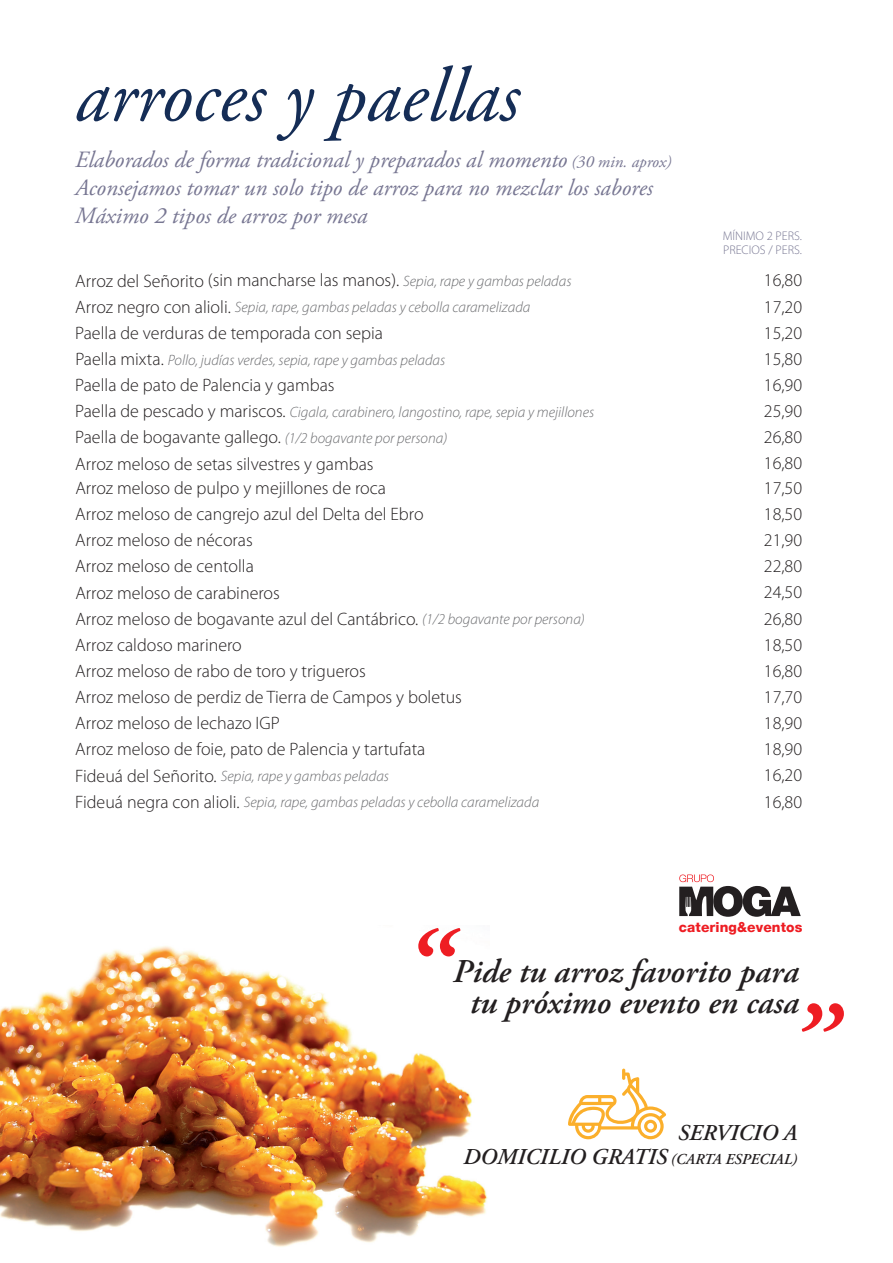
<style>
.page{position:relative;width:893px;height:1263px;background:#fff}
.page>*{position:absolute;margin:0;border:0;box-sizing:border-box;transform-origin:0 0}
.t1{font:italic 600 114.9px "Adobe Garamond Pro";color:#ee1d23}
.t2{font:italic 76.95px "Adobe Garamond Pro";color:#152d56}
.t3{font:italic 600 33.15px/31.5px "Adobe Garamond Pro";color:#231f20;text-align:center}
.t4{font:italic 23.25px/27.8px "Adobe Garamond Pro";color:#777692}
.t5{font:italic 600 22.65px/24px "Adobe Garamond Pro";color:#231f20;text-align:right}
.t6{font:300 18px "Myriad Pro";color:#231f20}
.t7{font:italic 300 15px "Myriad Pro";color:#6c6d70}
.t8{font:800 13.8px "Helvetica Neue LT";letter-spacing:.01em;color:#ee1d23}
.t9{font:300 12.6px/14.4px "Myriad Pro";color:#777692}
.s1{font-size:16.8px}
.s2{font-style:italic;font-size:15px;color:#6c6d70}
.s3{font-style:normal;font-size:18px;color:#231f20}
.s4{font-size:15.15px}
</style>
<div class="page">
<img style="left:0;top:946px;width:488px;height:301px">
<svg style="left:679px;top:874px;width:122px;height:43px"></svg>
<svg style="left:568px;top:1068px;width:98px;height:71px"></svg>
<h2 class="t2" style="left:75px;top:50px;width:446px">arroces y paellas</h2>
<p class="t4" style="left:75px;top:147px;width:598px">Elaborados de forma tradicional y preparados al momento <span class="s1">(30 min. aprox)<br></span>Aconsejamos tomar un solo tipo de arroz para no mezclar los sabores<br>Máximo 2 tipos de arroz por mesa</p>
<p class="t9" style="left:723px;top:228px;width:81px">MÍNIMO 2 PERS.<br>PRECIOS / PERS.</p>
<p class="t6" style="left:75px;top:269px;width:498px">Arroz del Señorito (sin mancharse las manos). <span class="s2">Sepia, rape y gambas peladas</span></p>
<p class="t6" style="left:764px;top:270px;width:40px">16,80</p>
<p class="t7" style="left:75px;top:298px;width:457px"><span class="s3">Arroz negro con alioli.</span> Sepia, rape, gambas peladas y cebolla caramelizada</p>
<p class="t6" style="left:764px;top:296px;width:40px">17,20</p>
<p class="t6" style="left:75px;top:322px;width:309px">Paella de verduras de temporada con sepia</p>
<p class="t6" style="left:764px;top:322px;width:40px">15,20</p>
<p class="t7" style="left:75px;top:351px;width:371px"><span class="s3">Paella mixta.</span> Pollo, judías verdes, sepia, rape y gambas peladas</p>
<p class="t6" style="left:764px;top:348px;width:40px">15,80</p>
<p class="t6" style="left:75px;top:374px;width:261px">Paella de pato de Palencia y gambas</p>
<p class="t6" style="left:764px;top:374px;width:40px">16,90</p>
<p class="t7" style="left:75px;top:403px;width:520px"><span class="s3">Paella de pescado y mariscos.</span> Cigala, carabinero, langostino, rape, sepia y mejillones</p>
<p class="t6" style="left:764px;top:400px;width:40px">25,90</p>
<p class="t6" style="left:75px;top:427px;width:374px">Paella de bogavante gallego. <span class="s2">(1/2 bogavante por persona)</span></p>
<p class="t6" style="left:764px;top:426px;width:40px">26,80</p>
<p class="t6" style="left:75px;top:453px;width:300px">Arroz meloso de setas silvestres y gambas</p>
<p class="t6" style="left:764px;top:453px;width:40px">16,80</p>
<p class="t6" style="left:75px;top:477px;width:312px">Arroz meloso de pulpo y mejillones de roca</p>
<p class="t6" style="left:764px;top:477px;width:40px">17,50</p>
<p class="t6" style="left:75px;top:503px;width:350px">Arroz meloso de cangrejo azul del Delta del Ebro</p>
<p class="t6" style="left:764px;top:503px;width:40px">18,50</p>
<p class="t6" style="left:75px;top:529px;width:179px">Arroz meloso de nécoras</p>
<p class="t6" style="left:764px;top:529px;width:40px">21,90</p>
<p class="t6" style="left:75px;top:556px;width:180px">Arroz meloso de centolla</p>
<p class="t6" style="left:764px;top:555px;width:40px">22,80</p>
<p class="t6" style="left:75px;top:582px;width:206px">Arroz meloso de carabineros</p>
<p class="t6" style="left:764px;top:582px;width:40px">24,50</p>
<p class="t6" style="left:75px;top:608px;width:511px">Arroz meloso de bogavante azul del Cantábrico. <span class="s2">(1/2 bogavante por persona)</span></p>
<p class="t6" style="left:764px;top:608px;width:40px">26,80</p>
<p class="t6" style="left:75px;top:634px;width:168px">Arroz caldoso marinero</p>
<p class="t6" style="left:764px;top:634px;width:40px">18,50</p>
<p class="t6" style="left:75px;top:660px;width:292px">Arroz meloso de rabo de toro y trigueros</p>
<p class="t6" style="left:764px;top:660px;width:40px">16,80</p>
<p class="t6" style="left:75px;top:686px;width:388px">Arroz meloso de perdiz de Tierra de Campos y boletus</p>
<p class="t6" style="left:764px;top:686px;width:40px">17,70</p>
<p class="t6" style="left:75px;top:712px;width:206px">Arroz meloso de lechazo IGP</p>
<p class="t6" style="left:764px;top:712px;width:40px">18,90</p>
<p class="t6" style="left:75px;top:739px;width:352px">Arroz meloso de foie, pato de Palencia y tartufata</p>
<p class="t6" style="left:764px;top:739px;width:40px">18,90</p>
<p class="t7" style="left:75px;top:767px;width:315px"><span class="s3">Fideuá del Señorito.</span> Sepia, rape y gambas peladas</p>
<p class="t6" style="left:764px;top:765px;width:40px">16,20</p>
<p class="t7" style="left:75px;top:793px;width:465px"><span class="s3">Fideuá negra con alioli.</span> Sepia, rape, gambas peladas y cebolla caramelizada</p>
<p class="t6" style="left:764px;top:791px;width:40px">16,80</p>
<p class="t8" style="left:679px;top:918px;width:125px">catering&amp;eventos</p>
<h3 class="t3" style="left:453px;top:957px;width:347px">Pide tu arroz favorito para tu próximo evento en casa</h3>
<h1 class="t1" style="left:397px;top:906px;width:51px">“</h1>
<h1 class="t1" style="left:783px;top:981px;width:51px">”</h1>
<p class="t5" style="left:463px;top:1122px;width:336px">SERVICIO A<br>DOMICILIO GRATIS <span class="s4">(CARTA ESPECIAL)</span></p>
</div>
